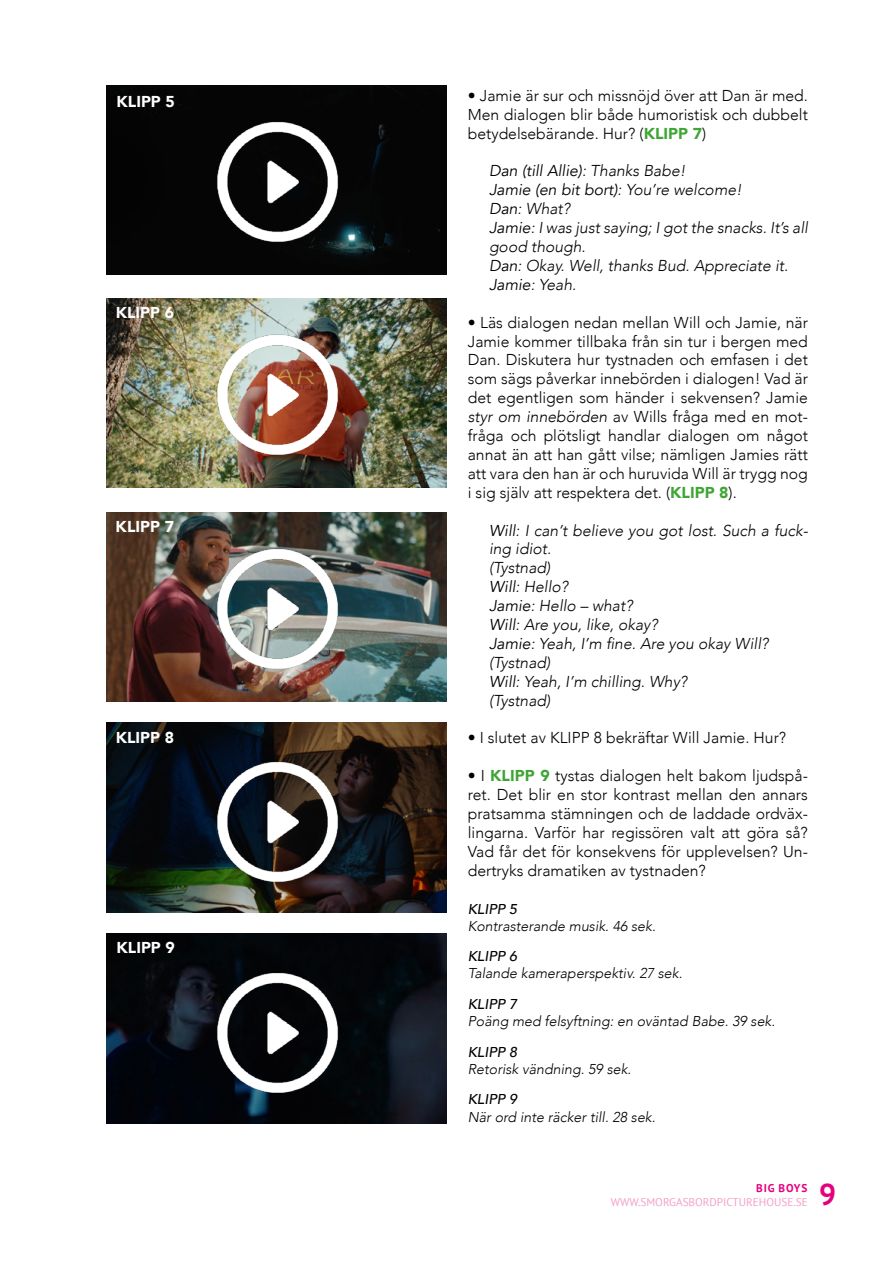
<style>
.page{position:relative;width:893px;height:1263px;background:#fff}
.page>*{position:absolute;margin:0;border:0;box-sizing:border-box;transform-origin:0 0}
.t1{font:700 30px "PT Sans";color:#e6007d}
.t2{font:300 15.75px/18.9px "Avenir";color:#000;text-align:justify}
.t3{font:italic 300 15.75px/18.9px "Avenir";color:#000}
.t4{font:900 15.75px "Avenir";color:#fff}
.t5{font:italic 300 14.25px "Avenir";color:#000}
.t6{font:italic 500 14.25px "Avenir";color:#000}
.t7{font:11.25px "PT Sans";color:#f39fc5}
.t8{font:700 11.25px "PT Sans";letter-spacing:.08em;color:#e6007d}
.s1{font-weight:900;color:#3fa535}
.s2{font-weight:400}
.s3{font-style:italic}
</style>
<div class="page">
<img style="left:106px;top:512px;width:340px;height:189px">
<img style="left:106px;top:299px;width:340px;height:189px">
<div style="left:106px;top:85px;width:340px;height:189px;background:#060506"></div>
<img style="left:106px;top:723px;width:340px;height:189px">
<img style="left:213px;top:327px;width:127px;height:132px">
<img style="left:213px;top:114px;width:127px;height:132px">
<img style="left:213px;top:541px;width:127px;height:132px">
<img style="left:213px;top:754px;width:127px;height:132px">
<img style="left:106px;top:934px;width:340px;height:189px">
<img style="left:213px;top:965px;width:127px;height:132px">
<p class="t4" style="left:117px;top:88px;width:60px">KLIPP 5</p>
<p class="t4" style="left:116px;top:298px;width:60px">KLIPP 6</p>
<p class="t4" style="left:116px;top:513px;width:60px">KLIPP 7</p>
<p class="t4" style="left:116px;top:724px;width:60px">KLIPP 8</p>
<p class="t4" style="left:117px;top:933px;width:60px">KLIPP 9</p>
<p class="t2" style="left:468px;top:86px;width:342px">• Jamie är sur och missnöjd över att Dan är med.<br>Men dialogen blir både humoristisk och dubbelt betydelsebärande. Hur? (<span class="s1">KLIPP 7</span>)</p>
<p class="t3" style="left:489px;top:162px;width:320px"><span class="s2">Dan (till Allie)</span>: Thanks Babe!<br><span class="s2">Jamie (en bit bort)</span>: You’re welcome!<br><span class="s2">Dan</span>: What?<br><span class="s2">Jamie</span>: I was just saying; I got the snacks. It’s all good though.<br><span class="s2">Dan</span>: Okay. Well, thanks Bud. Appreciate it.<br><span class="s2">Jamie</span>: Yeah.</p>
<p class="t2" style="left:468px;top:313px;width:342px">• Läs dialogen nedan mellan Will och Jamie, när Jamie kommer tillbaka från sin tur i bergen med Dan. Diskutera hur tystnaden och emfasen i det som sägs påverkar innebörden i dialogen! Vad är det egentligen som händer i sekvensen? Jamie <span class="s3">styr om innebörden</span> av Wills fråga med en mot&shy;fråga och plötsligt handlar dialogen om något annat än att han gått vilse; nämligen Jamies rätt att vara den han är och huruvida Will är trygg nog i sig själv att respektera det. (<span class="s1">KLIPP 8</span>).</p>
<p class="t3" style="left:489px;top:521px;width:320px"><span class="s2">Will</span>: I can’t believe you got lost. Such a fuck&shy;ing idiot.<br>(Tystnad)<br><span class="s2">Will</span>: Hello?<br><span class="s2">Jamie</span>: Hello – what?<br><span class="s2">Will</span>: Are you, like, okay?<br><span class="s2">Jamie</span>: Yeah, I’m fine. Are you okay Will? (Tystnad)<br><span class="s2">Will</span>: Yeah, I’m chilling. Why?<br>(Tystnad)</p>
<p class="t2" style="left:468px;top:729px;width:320px">• I slutet av KLIPP 8 bekräftar Will Jamie. Hur?</p>
<p class="t2" style="left:468px;top:766px;width:342px">• I <span class="s1">KLIPP 9</span> tystas dialogen helt bakom ljudspå&shy;ret. Det blir en stor kontrast mellan den annars pratsamma stämningen och de laddade ordväx&shy;lingarna. Varför har regissören valt att göra så?<br>Vad får det för konsekvens för upplevelsen? Un&shy;dertryks dramatiken av tystnaden?</p>
<p class="t6" style="left:468px;top:900px;width:51px">KLIPP 5</p>
<p class="t5" style="left:468px;top:917px;width:190px">Kontrasterande musik. 46 sek.</p>
<p class="t6" style="left:468px;top:948px;width:51px">KLIPP 6</p>
<p class="t5" style="left:468px;top:965px;width:216px">Talande kameraperspektiv. 27 sek.</p>
<p class="t6" style="left:468px;top:995px;width:51px">KLIPP 7</p>
<p class="t5" style="left:468px;top:1013px;width:309px">Poäng med felsyftning: en oväntad Babe. 39 sek.</p>
<p class="t6" style="left:468px;top:1043px;width:51px">KLIPP 8</p>
<p class="t5" style="left:468px;top:1060px;width:165px">Retorisk vändning. 59 sek.</p>
<p class="t6" style="left:468px;top:1091px;width:51px">KLIPP 9</p>
<p class="t5" style="left:468px;top:1108px;width:189px">När ord inte räcker till. 28 sek.</p>
<p class="t8" style="left:756px;top:1181px;width:53px">BIG BOYS</p>
<p class="t7" style="left:611px;top:1194px;width:199px">WWW.SMORGASBORDPICTUREHOUSE.SE</p>
<h1 class="t1" style="left:819px;top:1174px;width:19px">9</h1>
</div>
